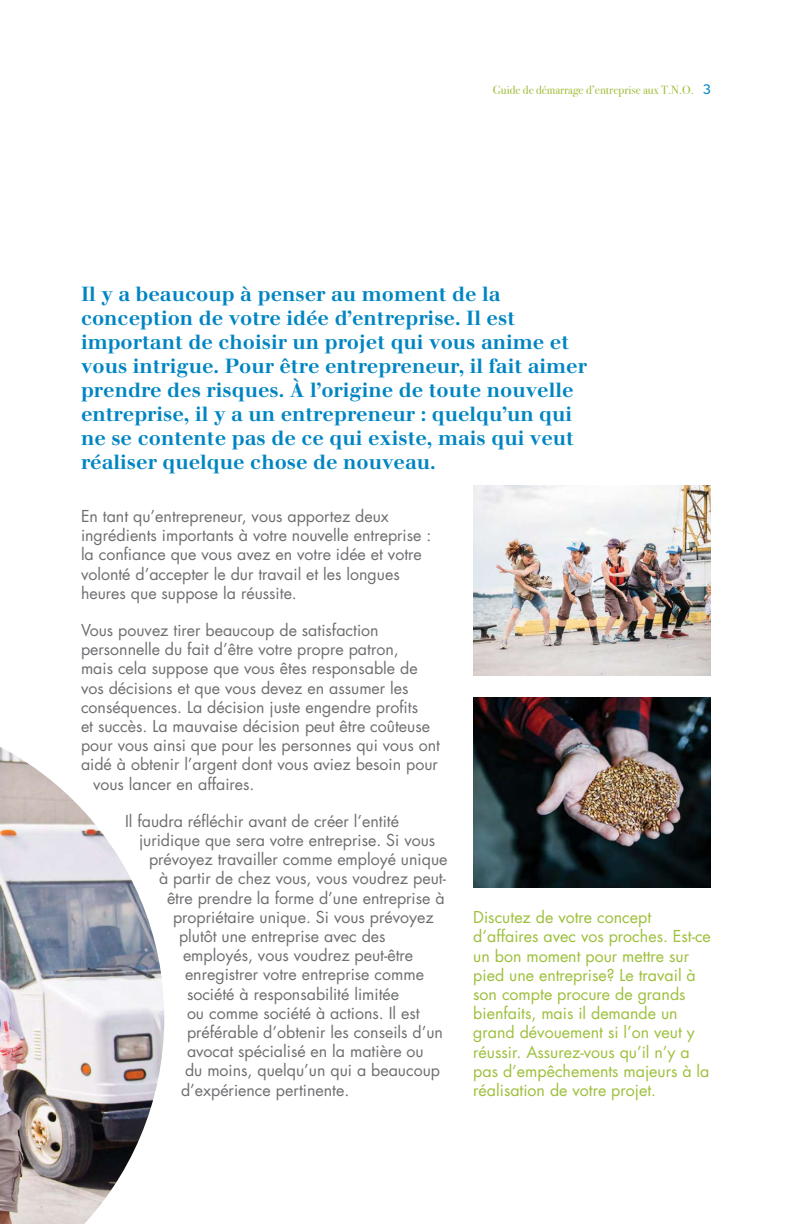
<style>
.page{position:relative;width:792px;height:1224px;background:#fff}
.page>*{position:absolute;margin:0;border:0;box-sizing:border-box;transform-origin:0 0}
.t1{font:700 20px/24px "Justus";color:#0085c2}
.t2{font:16px/19.2px "Futura LT";color:#6d6e71}
.t3{font:16px/19.2px "Futura LT";color:#9dbf3b}
.t4{font:12px "Bodoni Svty Two OSITCTT";color:#9dbf3b}
.s1{font-family:"Gibson";font-size:14px;color:#0085c2}
</style>
<div class="page">
<img style="left:0;top:747px;width:165px;height:477px">
<img style="left:473px;top:485px;width:238px;height:190px">
<img style="left:473px;top:698px;width:238px;height:190px">
<p class="t4" style="left:493px;top:85px;width:220px">Guide de démarrage d’entreprise aux T.N.O. <span class="s1">3</span></p>
<p class="t1" style="left:81px;top:284px;width:508px">Il y a beaucoup à penser au moment de la conception de votre idée d’entreprise. Il est important de choisir un projet qui vous anime et vous intrigue. Pour être entrepreneur, il fait aimer prendre des risques. À l’origine de toute nouvelle entreprise, il y a un entrepreneur : quelqu’un qui ne se contente pas de ce qui existe, mais qui veut réaliser quelque chose de nouveau.</p>
<p class="t2" style="left:81px;top:506px;width:352px">En tant qu’entrepreneur, vous apportez deux ingrédients importants à votre nouvelle entreprise : la confiance que vous avez en votre idée et votre volonté d’accepter le dur travail et les longues heures que suppose la réussite.</p>
<p class="t2" style="left:81px;top:620px;width:299px">Vous pouvez tirer beaucoup de satisfaction</p>
<p class="t2" style="left:81px;top:640px;width:319px">personnelle du fait d’être votre propre patron,</p>
<p class="t2" style="left:81px;top:659px;width:338px">mais cela suppose que vous êtes responsable de</p>
<p class="t2" style="left:81px;top:678px;width:329px">vos décisions et que vous devez en assumer les</p>
<p class="t2" style="left:81px;top:697px;width:339px">conséquences. La décision juste engendre profits</p>
<p class="t2" style="left:81px;top:716px;width:351px">et succès. La mauvaise décision peut être coûteuse</p>
<p class="t2" style="left:81px;top:736px;width:361px">pour vous ainsi que pour les personnes qui vous ont</p>
<p class="t2" style="left:81px;top:755px;width:358px">aidé à obtenir l’argent dont vous aviez besoin pour</p>
<p class="t2" style="left:93px;top:774px;width:163px">vous lancer en affaires.</p>
<p class="t2" style="left:125px;top:811px;width:276px">Il faudra réfléchir avant de créer l’entité</p>
<p class="t2" style="left:139px;top:830px;width:298px">juridique que sera votre entreprise. Si vous</p>
<p class="t2" style="left:149px;top:850px;width:300px">prévoyez travailler comme employé unique</p>
<p class="t2" style="left:159px;top:869px;width:289px">à partir de chez vous, vous voudrez peut-</p>
<p class="t2" style="left:167px;top:888px;width:279px">être prendre la forme d’une entreprise à</p>
<p class="t2" style="left:173px;top:907px;width:262px">propriétaire unique. Si vous prévoyez</p>
<p class="t2" style="left:179px;top:926px;width:208px">plutôt une entreprise avec des</p>
<p class="t2" style="left:183px;top:946px;width:232px">employés, vous voudrez peut-être</p>
<p class="t2" style="left:185px;top:965px;width:241px">enregistrer votre entreprise comme</p>
<p class="t2" style="left:187px;top:984px;width:214px">société à responsabilité limitée</p>
<p class="t2" style="left:187px;top:1003px;width:234px">ou comme société à actions. Il est</p>
<p class="t2" style="left:187px;top:1022px;width:258px">préférable d’obtenir les conseils d’un</p>
<p class="t2" style="left:187px;top:1042px;width:238px">avocat spécialisé en la matière ou</p>
<p class="t2" style="left:185px;top:1061px;width:257px">du moins, quelqu’un qui a beaucoup</p>
<p class="t2" style="left:181px;top:1080px;width:170px">d’expérience pertinente.</p>
<p class="t3" style="left:473px;top:908px;width:239px">Discutez de votre concept d’affaires avec vos proches. Est-ce un bon moment pour mettre sur pied une entreprise? Le travail à son compte procure de grands bienfaits, mais il demande un grand dévouement si l’on veut y réussir. Assurez-vous qu’il n’y a pas d’empêchements majeurs à la réalisation de votre projet.</p>
</div>
